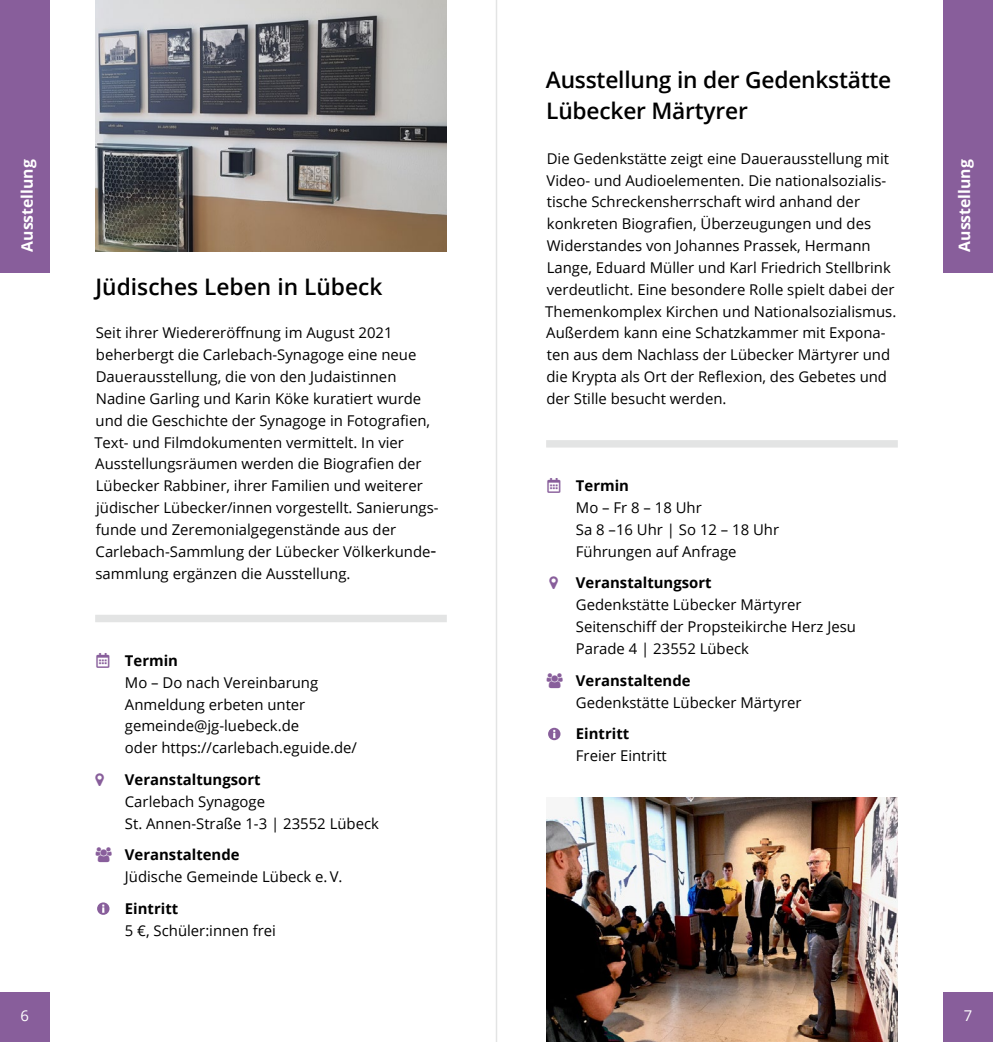
<style>
.page{position:relative;width:993px;height:1042px;background:#fff}
.page>*{position:absolute;margin:0;border:0;box-sizing:border-box;transform-origin:0 0}
.HL_Headline_3_-_14_6{font:600 22.75px/31px "Open Sans";letter-spacing:-.01em;color:#000}
.HL_Headline_4_-_10_5{font:700 15.75px "Open Sans";color:#fff}
.HL_Fließtext_8_5_4_4{font:14.88px/21.9px "Open Sans";color:#000}
.HL_Headline_3_-_14_6-2{font:14.88px/21.9px "Open Sans";color:#000}
.HL_Fließtext_8_5_4_4-2{font:14.88px "Open Sans";color:#fff}
.s1{color:#885e9b}
.s2{font-weight:700}
</style>
<div class="page">
<hr style="left:495px;top:0;width:2px;height:1042px;background:#e3e4e4">
<div style="left:0;top:992px;width:50px;height:50px;background:#885e9b"></div>
<div style="left:943px;top:0;width:49px;height:273px;background:#885e9b"></div>
<div style="left:943px;top:992px;width:49px;height:50px;background:#885e9b"></div>
<div style="left:0;top:0;width:50px;height:273px;background:#885e9b"></div>
<svg style="left:548px;top:728px;width:12px;height:12px"></svg>
<svg style="left:97px;top:902px;width:12px;height:13px"></svg>
<div style="left:95px;top:615px;width:351px;height:7px;background:#e3e4e4"></div>
<div style="left:546px;top:440px;width:351px;height:7px;background:#e3e4e4"></div>
<img style="left:95px;top:0;width:351px;height:251px">
<img style="left:546px;top:797px;width:351px;height:245px">
<p class="HL_Headline_3_-_14_6" style="left:545px;top:64px;width:347px">Ausstellung in der Gedenkstätte<br>Lübecker Märtyrer</p>
<p class="HL_Fließtext_8_5_4_4" style="left:545px;top:147px;width:352px">Die Gedenkstätte zeigt eine Dauerausstellung mit Video- und Audioelementen. Die nationalsozialis&shy;tische Schreckensherrschaft wird anhand der konkreten Biografien, Überzeugungen und des Widerstandes von Johannes Prassek, Hermann Lange, Eduard Müller und Karl Friedrich Stellbrink verdeutlicht. Eine besondere Rolle spielt dabei der Themenkomplex Kirchen und Nationalsozialismus.<br>Außerdem kann eine Schatzkammer mit Expona&shy;ten aus dem Nachlass der Lübecker Märtyrer und die Krypta als Ort der Reflexion, des Gebetes und der Stille besucht werden.</p>
<p class="HL_Headline_4_-_10_5" style="left:16px;top:252px;width:94px;rotate:-90deg">Ausstellung</p>
<p class="HL_Headline_4_-_10_5" style="left:953px;top:252px;width:94px;rotate:-90deg">Ausstellung</p>
<p class="HL_Headline_3_-_14_6" style="left:95px;top:270px;width:288px">Jüdisches Leben in Lübeck</p>
<p class="HL_Headline_3_-_14_6-2" style="left:94px;top:322px;width:345px">Seit ihrer Wiedereröffnung im August 2021 beherbergt die Carlebach-Synagoge eine neue Dauerausstellung, die von den Judaistinnen Nadine Garling und Karin Köke kuratiert wurde und die Geschichte der Synagoge in Fotografien, Text- und Filmdokumenten vermittelt. In vier Ausstellungsräumen werden die Biografien der Lübecker Rabbiner, ihrer Familien und weiterer jüdischer Lübecker/innen vorgestellt. Sanierungs&shy;funde und Zeremonialgegenstände aus der Carlebach-Sammlung der Lübecker Völkerkunde&shy;sammlung ergänzen die Ausstellung.</p>
<p class="HL_Fließtext_8_5_4_4" style="left:575px;top:474px;width:205px;text-indent:-28px"><span class="s1">●■●▼</span> <span class="s2">Termin<br></span>Mo – Fr 8 – 18 Uhr<br>Sa 8 –16 Uhr | So 12 – 18 Uhr<br>Führungen auf Anfrage</p>
<p class="HL_Fließtext_8_5_4_4" style="left:575px;top:572px;width:281px"><span class="s2">Veranstaltungsort<br></span>Gedenkstätte Lübecker Märtyrer<br>Seitenschiff der Propsteikirche Herz Jesu<br>Parade 4 | 23552 Lübeck</p>
<p class="HL_Fließtext_8_5_4_4" style="left:575px;top:669px;width:227px"><span class="s2">Veranstaltende<br></span>Gedenkstätte Lübecker Märtyrer</p>
<p class="HL_Fließtext_8_5_4_4" style="left:575px;top:722px;width:92px"><span class="s2">Eintritt<br></span>Freier Eintritt</p>
<p class="HL_Fließtext_8_5_4_4" style="left:125px;top:649px;width:233px;text-indent:-28px"><span class="s1">●■●▼</span> <span class="s2">Termin<br></span>Mo – Do nach Vereinbarung<br>Anmeldung erbeten unter gemeinde@jg-luebeck.de<br>oder https://carlebach.eguide.de/</p>
<p class="HL_Fließtext_8_5_4_4" style="left:125px;top:768px;width:255px"><span class="s2">Veranstaltungsort<br></span>Carlebach Synagoge<br>St. Annen-Straße 1-3 | 23552 Lübeck</p>
<p class="HL_Fließtext_8_5_4_4" style="left:125px;top:843px;width:219px"><span class="s2">Veranstaltende<br></span>Jüdische Gemeinde Lübeck e. V.</p>
<p class="HL_Fließtext_8_5_4_4" style="left:125px;top:897px;width:152px"><span class="s2">Eintritt<br></span>5 €, Schüler:innen frei</p>
<p class="HL_Fließtext_8_5_4_4-2" style="left:21px;top:1005px;width:10px">6</p>
<p class="HL_Fließtext_8_5_4_4-2" style="left:963px;top:1005px;width:10px">7</p>
</div>
